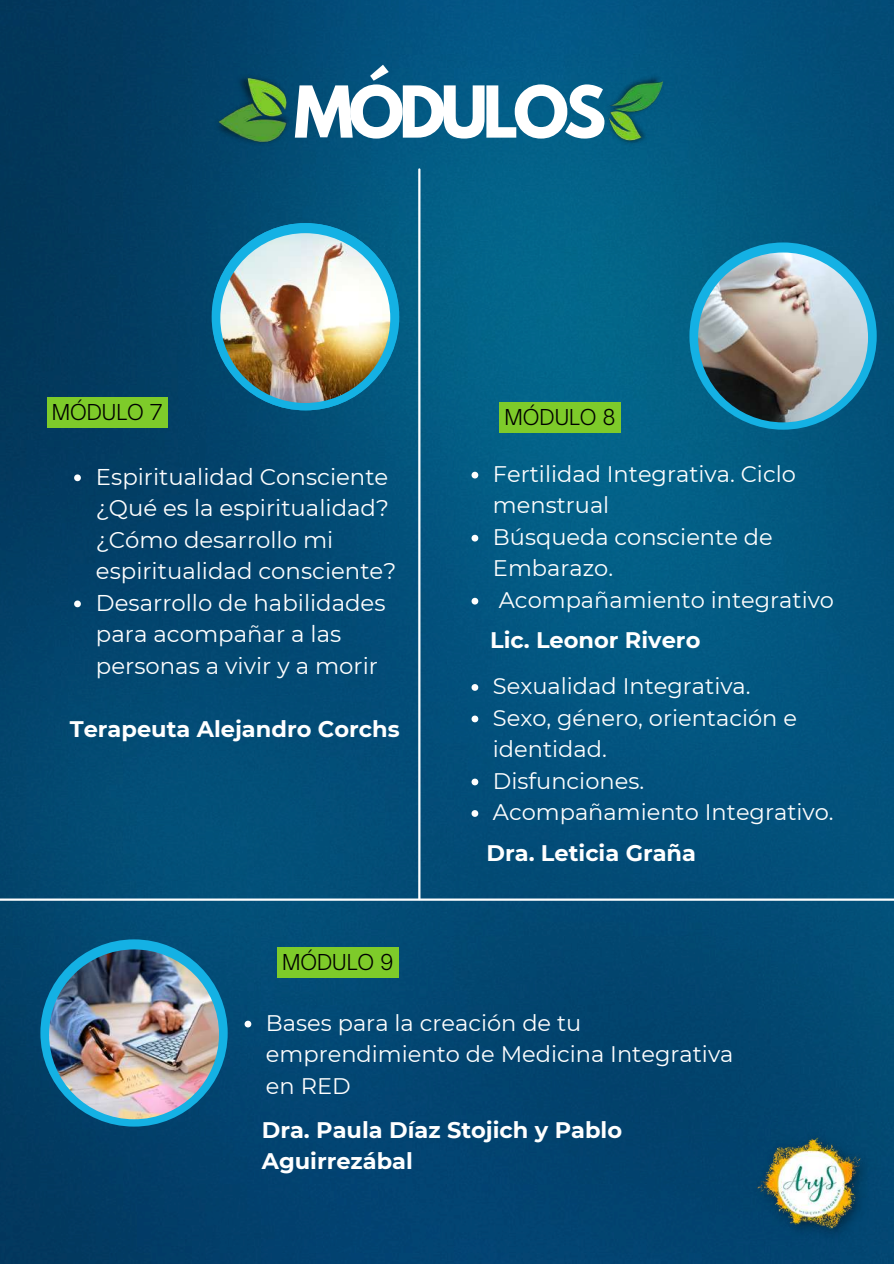
<style>
.page{position:relative;width:894px;height:1264px;background:#fff}
.page>*{position:absolute;margin:0;border:0;box-sizing:border-box;transform-origin:0 0}
.t1{font:700 63.3px "League Spartan";letter-spacing:-.08em;color:#fff}
.t2{font:22.8px/31.5px "Montserrat";color:#fefefe}
.t3{font:22.5px/31.5px "Montserrat";color:#fefefe}
.t4{font:700 22.5px/31.5px "Montserrat";color:#fff}
.t5{font:300 21px "Open Sauce One";color:#000}
</style>
<div class="page">
<img style="left:0;top:0;width:893px;height:1263px">
<svg style="left:74px;top:474px;width:7px;height:7px"></svg>
<svg style="left:74px;top:600px;width:7px;height:7px"></svg>
<img style="left:596px;top:64px;width:79px;height:105px">
<img style="left:203px;top:60px;width:102px;height:120px">
<hr style="left:418px;top:169px;width:2px;height:730px;background:#fefefe">
<svg style="left:471px;top:472px;width:7px;height:6px"></svg>
<svg style="left:471px;top:535px;width:7px;height:6px"></svg>
<svg style="left:471px;top:598px;width:7px;height:6px"></svg>
<svg style="left:471px;top:684px;width:7px;height:6px"></svg>
<svg style="left:471px;top:715px;width:7px;height:7px"></svg>
<svg style="left:471px;top:778px;width:7px;height:7px"></svg>
<svg style="left:471px;top:810px;width:7px;height:6px"></svg>
<div style="left:47px;top:397px;width:120px;height:31px;background:#7ecb2a"></div>
<div style="left:499px;top:402px;width:121px;height:31px;background:#7ecb2a"></div>
<div style="left:211px;top:223px;width:188px;height:187px;background:#14b1e4;border-radius:50%"></div>
<img style="left:220px;top:233px;width:170px;height:170px;border-radius:50%">
<div style="left:689px;top:242px;width:187px;height:187px;background:#14b1e4;border-radius:50%"></div>
<img style="left:698px;top:252px;width:169px;height:170px;border-radius:50%">
<hr style="left:0;top:898px;width:893px;height:2px;background:#fefefe">
<svg style="left:244px;top:1020px;width:7px;height:7px"></svg>
<div style="left:277px;top:947px;width:121px;height:30px;background:#7ecb2a"></div>
<div style="left:40px;top:939px;width:188px;height:187px;background:#14b1e4;border-radius:50%"></div>
<img style="left:49px;top:949px;width:170px;height:170px;border-radius:50%">
<img style="left:751px;top:1128px;width:120px;height:117px">
<h1 class="t1" style="left:294px;top:81px;width:314px">MÓDULOS</h1>
<p class="t5" style="left:52px;top:399px;width:112px">MÓDULO 7</p>
<p class="t5" style="left:504px;top:404px;width:113px">MÓDULO 8</p>
<p class="t2" style="left:96px;top:460px;width:302px">Espiritualidad Consciente ¿Qué es la espiritualidad? ¿Cómo desarrollo mi espiritualidad consciente?<br>Desarrollo de habilidades para acompañar a las personas a vivir y a morir</p>
<p class="t4" style="left:70px;top:713px;width:331px">Terapeuta Alejandro Corchs</p>
<p class="t5" style="left:282px;top:948px;width:113px">MÓDULO 9</p>
<p class="t3" style="left:493px;top:458px;width:342px">Fertilidad Integrativa. Ciclo menstrual<br>Búsqueda consciente de<br>Embarazo.<br>Acompañamiento integrativo</p>
<p class="t4" style="left:490px;top:623px;width:212px">Lic. Leonor Rivero</p>
<p class="t3" style="left:493px;top:670px;width:342px">Sexualidad Integrativa.<br>Sexo, género, orientación e identidad.<br>Disfunciones.<br>Acompañamiento Integrativo.</p>
<p class="t4" style="left:486px;top:837px;width:211px">Dra. Leticia Graña</p>
<p class="t3" style="left:266px;top:1007px;width:469px">Bases para la creación de tu emprendimiento de Medicina Integrativa en RED</p>
<p class="t4" style="left:262px;top:1113px;width:362px">Dra. Paula Díaz Stojich y Pablo<br>Aguirrezábal</p>
</div>
